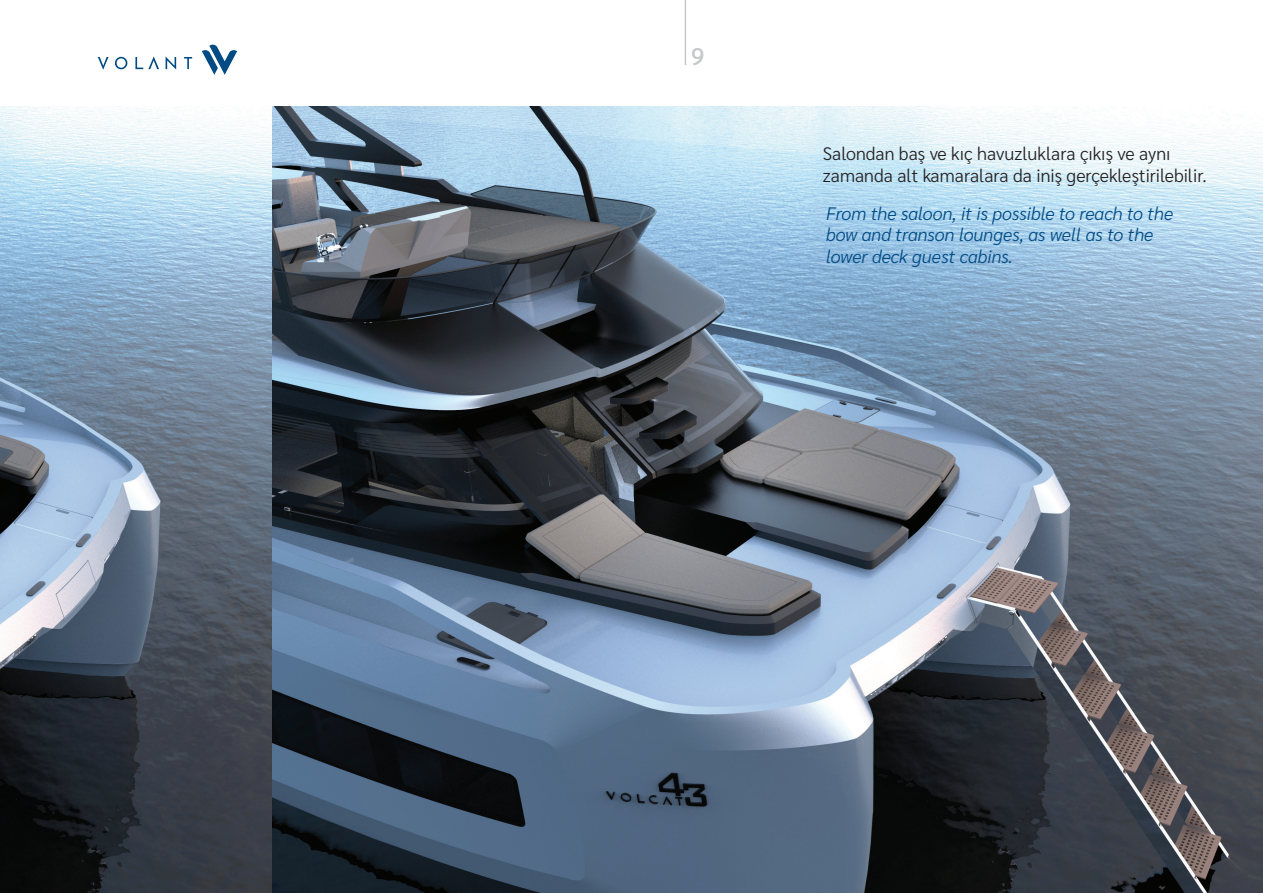
<style>
.page{position:relative;width:1263px;height:893px;background:#fff}
.page>*{position:absolute;margin:0;border:0;box-sizing:border-box;transform-origin:0 0}
.t1{font:500 24px "Sarabun";color:#c7c8ca}
.t2{font:italic 300 18px/21.6px "Sarabun";color:#004b84}
.t3{font:300 18px/21.6px "Sarabun";color:#231f20}
</style>
<div class="page">
<img style="left:0;top:107px;width:1263px;height:786px">
<svg style="left:202px;top:45px;width:35px;height:30px"></svg>
<svg style="left:98px;top:57px;width:11px;height:13px"></svg>
<svg style="left:115px;top:57px;width:12px;height:12px"></svg>
<svg style="left:135px;top:56px;width:24px;height:13px"></svg>
<svg style="left:166px;top:57px;width:10px;height:13px"></svg>
<svg style="left:184px;top:57px;width:8px;height:12px"></svg>
<hr style="left:685px;top:0;width:1px;height:65px;background:#c7c8ca">
<h1 class="t1" style="left:691px;top:43px;width:15px">9</h1>
<p class="t3" style="left:823px;top:143px;width:385px">Salondan baş ve kıç havuzluklara çıkış ve aynı zamanda alt kamaralara da iniş gerçekleştirilebilir.</p>
<p class="t2" style="left:826px;top:203px;width:349px">From the saloon, it is possible to reach to the bow and transon lounges, as well as to the lower deck guest cabins.</p>
</div>
